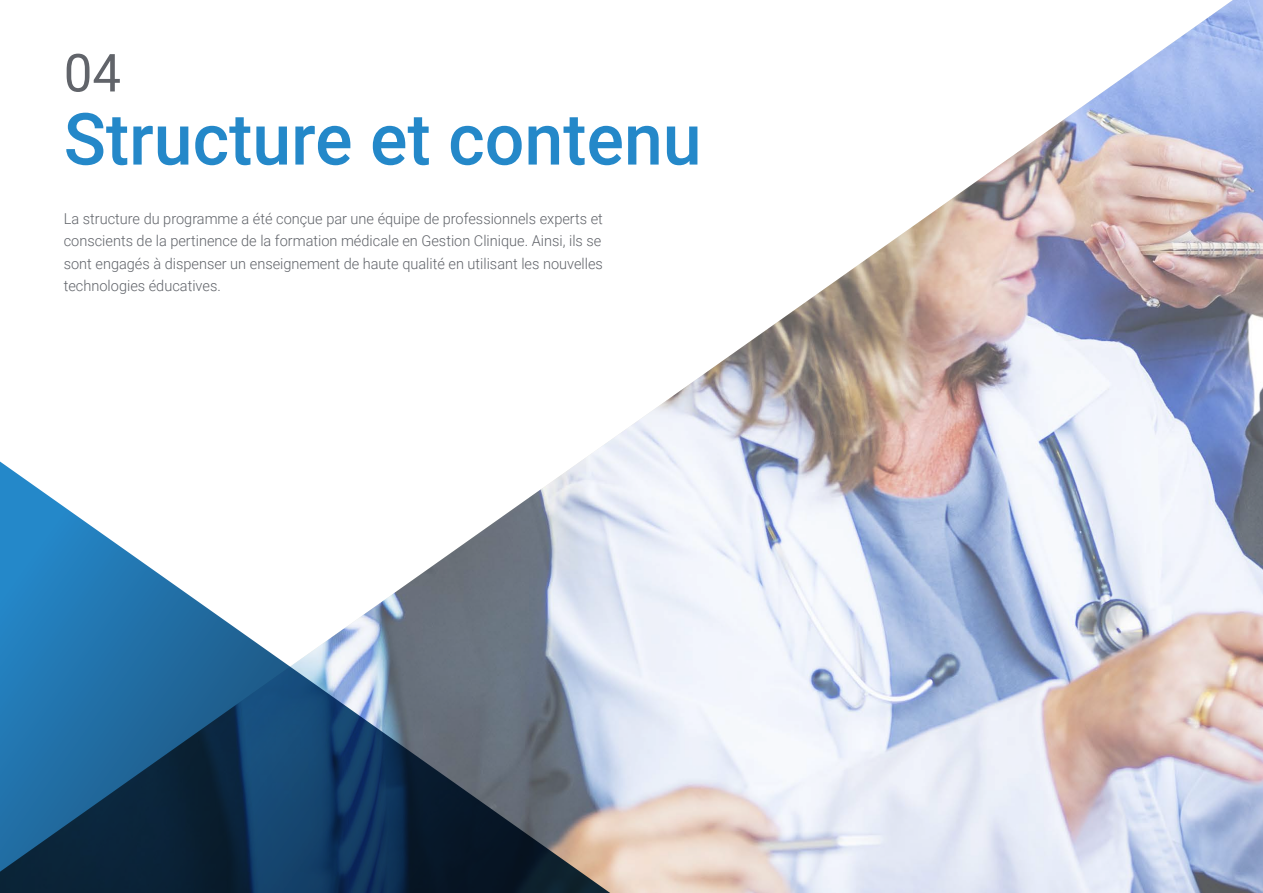
<style>
.page{position:relative;width:1263px;height:893px;background:#fff}
.page>*{position:absolute;margin:0;border:0;box-sizing:border-box;transform-origin:0 0}
.t1{font:500 72px "Roboto";color:#2488c9}
.t2{font:52.5px "Roboto";color:#61646a}
.t3{font:300 15px/22.5px "Roboto";color:#61646a;text-align:justify}
</style>
<div class="page">
<img style="left:603px;top:0;width:660px;height:893px">
<svg style="left:0;top:446px;width:640px;height:447px"></svg>
<h2 class="t2" style="left:64px;top:36px;width:59px">04</h2>
<h1 class="t1" style="left:64px;top:89px;width:639px">Structure et contenu</h1>
<p class="t3" style="left:64px;top:207px;width:541px">La structure du programme a été conçue par une équipe de professionnels experts et conscients de la pertinence de la formation médicale en Gestion Clinique. Ainsi, ils se sont engagés à dispenser un enseignement de haute qualité en utilisant les nouvelles technologies éducatives.</p>
</div>
